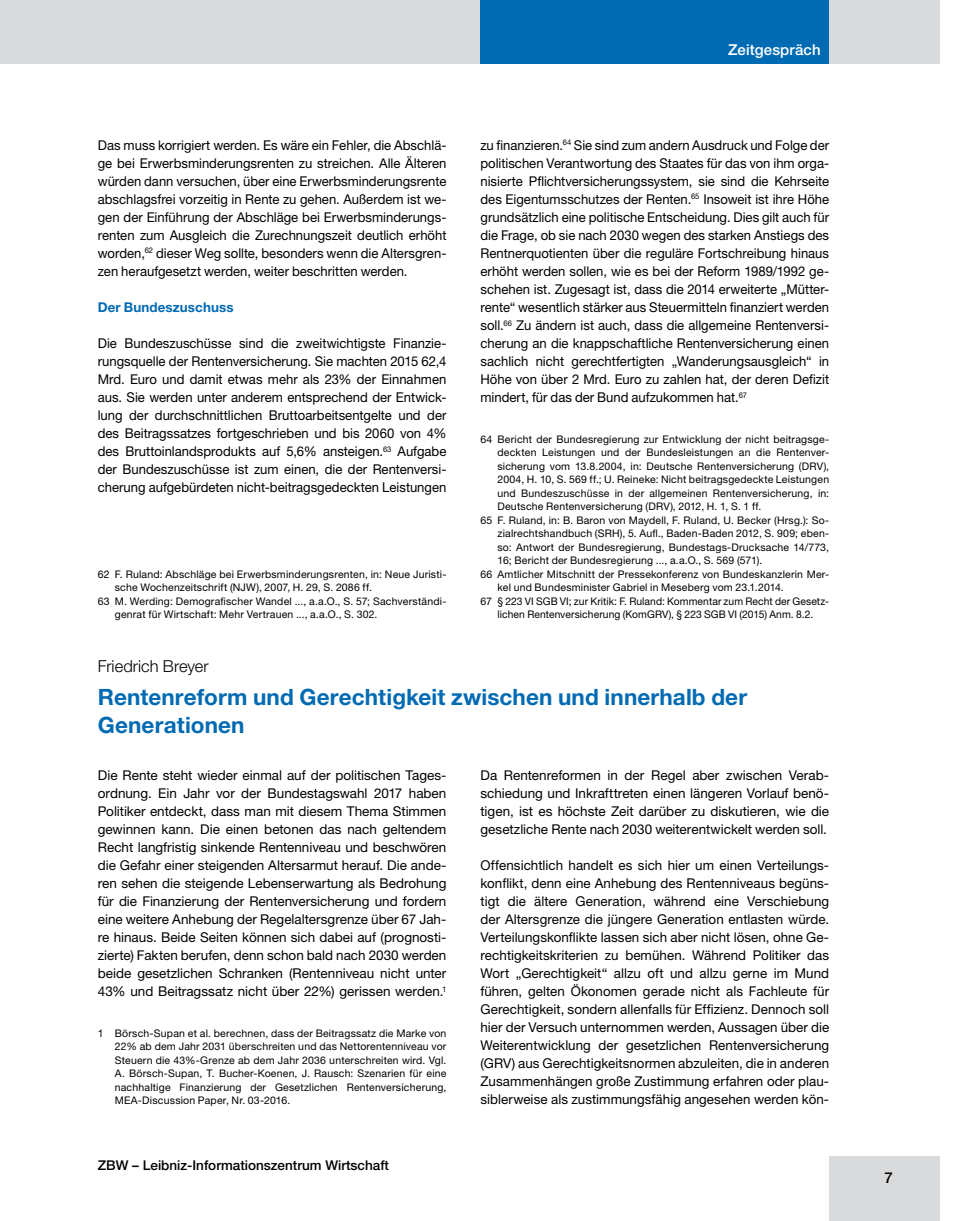
<style>
.page{position:relative;width:961px;height:1221px;background:#fff}
.page>*{position:absolute;margin:0;border:0;box-sizing:border-box;transform-origin:0 0}
.t1{font:700 22.5px/28.5px "Helvetica Neue";letter-spacing:.005em;color:#006ab3}
.t2{font:300 16.5px "Helvetica Neue";letter-spacing:.005em;color:#000}
.t3{font:500 15px "Helvetica Neue";letter-spacing:.01em;color:#fff}
.t4{font:500 15px "Helvetica Neue";color:#000}
.t5{font:13.5px/18px "Helvetica Neue";color:#000;text-align:justify}
.t6{font:500 13.5px "Helvetica Neue";color:#000}
.t7{font:700 13.5px "Helvetica Neue";letter-spacing:.01em;color:#006ab3}
.t8{font:10.5px/13.5px "Helvetica Neue";letter-spacing:.02em;color:#000;text-align:justify}
</style>
<div class="page">
<div style="left:0;top:0;width:21px;height:64px;background:#d9dadb"></div>
<div style="left:21px;top:0;width:919px;height:64px;background:#d9dadb"></div>
<div style="left:480px;top:0;width:349px;height:64px;background:#006ab3"></div>
<div style="left:829px;top:1156px;width:111px;height:64px;background:#d9dadb"></div>
<p class="t5" style="left:98px;top:136px;width:350px">Das muss korrigiert werden. Es wäre ein Fehler, die Abschlä&shy;ge bei Erwerbsminderungsrenten zu streichen. Alle Älteren würden dann versuchen, über eine Erwerbsminderungsrente abschlagsfrei vorzeitig in Rente zu gehen. Außerdem ist we&shy;gen der Einführung der Abschläge bei Erwerbsminderungs&shy;renten zum Ausgleich die Zurechnungszeit deutlich erhöht worden,<sup>62</sup> dieser Weg sollte, besonders wenn die Altersgren&shy;zen heraufgesetzt werden, weiter beschritten werden.</p>
<p class="t7" style="left:98px;top:299px;width:137px">Der Bundeszuschuss</p>
<p class="t5" style="left:98px;top:334px;width:350px">Die Bundeszuschüsse sind die zweitwichtigste Finanzie&shy;rungsquelle der Rentenversicherung. Sie machten 2015 62,4<br>Mrd. Euro und damit etwas mehr als 23% der Einnahmen aus. Sie werden unter anderem entsprechend der Entwick&shy;lung der durchschnittlichen Bruttoarbeitsentgelte und der des Beitragssatzes fortgeschrieben und bis 2060 von 4% des Bruttoinlandsprodukts auf 5,6% ansteigen.<sup>63</sup> Aufgabe der Bundeszuschüsse ist zum einen, die der Rentenversi&shy;cherung aufgebürdeten nicht-beitragsgedeckten Leistungen</p>
<p class="t8" style="left:98px;top:567px;width:350px">62 F. Ruland: Abschläge bei Erwerbsminderungsrenten, in: Neue Juristi-</p>
<p class="t8" style="left:115px;top:580px;width:259px">sche Wochenzeitschrift (NJW), 2007, H. 29, S. 2086 ff.</p>
<p class="t8" style="left:98px;top:594px;width:350px">63 M. Werding: Demografischer Wandel ..., a.a.O., S. 57; Sachverständi-</p>
<p class="t8" style="left:115px;top:607px;width:264px">genrat für Wirtschaft: Mehr Vertrauen ..., a.a.O., S. 302.</p>
<p class="t3" style="left:728px;top:41px;width:94px">Zeitgespräch</p>
<p class="t5" style="left:480px;top:136px;width:350px">zu finanzieren.<sup>64</sup> Sie sind zum andern Ausdruck und Folge der politischen Verantwortung des Staates für das von ihm orga&shy;nisierte Pflichtversicherungssystem, sie sind die Kehrseite des Eigentumsschutzes der Renten.<sup>65</sup> Insoweit ist ihre Höhe grundsätzlich eine politische Entscheidung. Dies gilt auch für die Frage, ob sie nach 2030 wegen des starken Anstiegs des Rentnerquotienten über die reguläre Fortschreibung hinaus erhöht werden sollen, wie es bei der Reform 1989/1992 ge&shy;schehen ist. Zugesagt ist, dass die 2014 erweiterte „Mütter&shy;rente“ wesentlich stärker aus Steuermitteln finanziert werden soll.<sup>66</sup> Zu ändern ist auch, dass die allgemeine Rentenversi&shy;cherung an die knappschaftliche Rentenversicherung einen sachlich nicht gerechtfertigten „Wanderungsausgleich“ in Höhe von über 2 Mrd. Euro zu zahlen hat, der deren Defizit mindert, für das der Bund aufzukommen hat.<sup>67</sup></p>
<p class="t8" style="left:480px;top:432px;width:350px">64 Bericht der Bundesregierung zur Entwicklung der nicht beitragsge-</p>
<p class="t8" style="left:497px;top:445px;width:333px">deckten Leistungen und der Bundesleistungen an die Rentenver-</p>
<p class="t8" style="left:497px;top:459px;width:333px">sicherung vom 13.8.2004, in: Deutsche Rentenversicherung (DRV),</p>
<p class="t8" style="left:497px;top:472px;width:333px">2004, H. 10, S. 569 ff.; U. Reineke: Nicht beitragsgedeckte Leistungen</p>
<p class="t8" style="left:497px;top:486px;width:333px">und Bundeszuschüsse in der allgemeinen Rentenversicherung, in:</p>
<p class="t8" style="left:497px;top:499px;width:266px">Deutsche Rentenversicherung (DRV), 2012, H. 1, S. 1 ff.</p>
<p class="t8" style="left:480px;top:513px;width:350px">65 F. Ruland, in: B. Baron von Maydell, F. Ruland, U. Becker (Hrsg.): So-</p>
<p class="t8" style="left:497px;top:526px;width:333px">zialrechtshandbuch (SRH), 5. Aufl., Baden-Baden 2012, S. 909; eben-</p>
<p class="t8" style="left:497px;top:540px;width:333px">so: Antwort der Bundesregierung, Bundestags-Drucksache 14/773,</p>
<p class="t8" style="left:497px;top:553px;width:266px">16; Bericht der Bundesregierung ..., a.a.O., S. 569 (571).</p>
<p class="t8" style="left:480px;top:567px;width:350px">66 Amtlicher Mitschnitt der Pressekonferenz von Bundeskanzlerin Mer-</p>
<p class="t8" style="left:497px;top:580px;width:288px">kel und Bundesminister Gabriel in Meseberg vom 23.1.2014.</p>
<p class="t8" style="left:480px;top:594px;width:350px">67 § 223 VI SGB VI; zur Kritik: F. Ruland: Kommentar zum Recht der Gesetz-</p>
<p class="t8" style="left:497px;top:607px;width:317px">lichen Rentenversicherung (KomGRV), § 223 SGB VI (2015) Anm. 8.2.</p>
<p class="t2" style="left:98px;top:656px;width:113px">Friedrich Breyer</p>
<h1 class="t1" style="left:98px;top:682px;width:651px">Rentenreform und Gerechtigkeit zwischen und innerhalb der<br>Generationen</h1>
<p class="t5" style="left:480px;top:766px;width:350px">Da Rentenreformen in der Regel aber zwischen Verab&shy;schiedung und Inkrafttreten einen längeren Vorlauf benö&shy;tigen, ist es höchste Zeit darüber zu diskutieren, wie die gesetzliche Rente nach 2030 weiterentwickelt werden soll.</p>
<p class="t5" style="left:480px;top:856px;width:350px">Offensichtlich handelt es sich hier um einen Verteilungs&shy;konflikt, denn eine Anhebung des Rentenniveaus begüns&shy;tigt die ältere Generation, während eine Verschiebung der Altersgrenze die jüngere Generation entlasten würde.<br>Verteilungskonflikte lassen sich aber nicht lösen, ohne Ge&shy;rechtigkeitskriterien zu bemühen. Während Politiker das Wort „Gerechtigkeit“ allzu oft und allzu gerne im Mund führen, gelten Ökonomen gerade nicht als Fachleute für Gerechtigkeit, sondern allenfalls für Effizienz. Dennoch soll hier der Versuch unternommen werden, Aussagen über die Weiterentwicklung der gesetzlichen Rentenversicherung (GRV) aus Gerechtigkeitsnormen abzuleiten, die in anderen Zusammenhängen große Zustimmung erfahren oder plau&shy;siblerweise als zustimmungsfähig angesehen werden kön-</p>
<p class="t5" style="left:98px;top:766px;width:350px">Die Rente steht wieder einmal auf der politischen Tages&shy;ordnung. Ein Jahr vor der Bundestagswahl 2017 haben Politiker entdeckt, dass man mit diesem Thema Stimmen gewinnen kann. Die einen betonen das nach geltendem Recht langfristig sinkende Rentenniveau und beschwören die Gefahr einer steigenden Altersarmut herauf. Die ande&shy;ren sehen die steigende Lebenserwartung als Bedrohung für die Finanzierung der Rentenversicherung und fordern eine weitere Anhebung der Regelaltersgrenze über 67 Jah&shy;re hinaus. Beide Seiten können sich dabei auf (prognosti&shy;zierte) Fakten berufen, denn schon bald nach 2030 werden beide gesetzlichen Schranken (Rentenniveau nicht unter 43% und Beitragssatz nicht über 22%) gerissen werden.<sup>1</sup></p>
<p class="t8" style="left:115px;top:1026px;width:333px;text-indent:-17px">1 Börsch-Supan et al. berechnen, dass der Beitragssatz die Marke von 22% ab dem Jahr 2031 überschreiten und das Nettorentenniveau vor Steuern die 43%-Grenze ab dem Jahr 2036 unterschreiten wird. Vgl.<br>A. Börsch-Supan, T. Bucher-Koenen, J. Rausch: Szenarien für eine nachhaltige Finanzierung der Gesetzlichen Rentenversicherung, MEA-Discussion Paper, Nr. 03-2016.</p>
<p class="t6" style="left:98px;top:1156px;width:293px">ZBW – Leibniz-Informationszentrum Wirtschaft</p>
<p class="t4" style="left:885px;top:1168px;width:10px">7</p>
</div>
